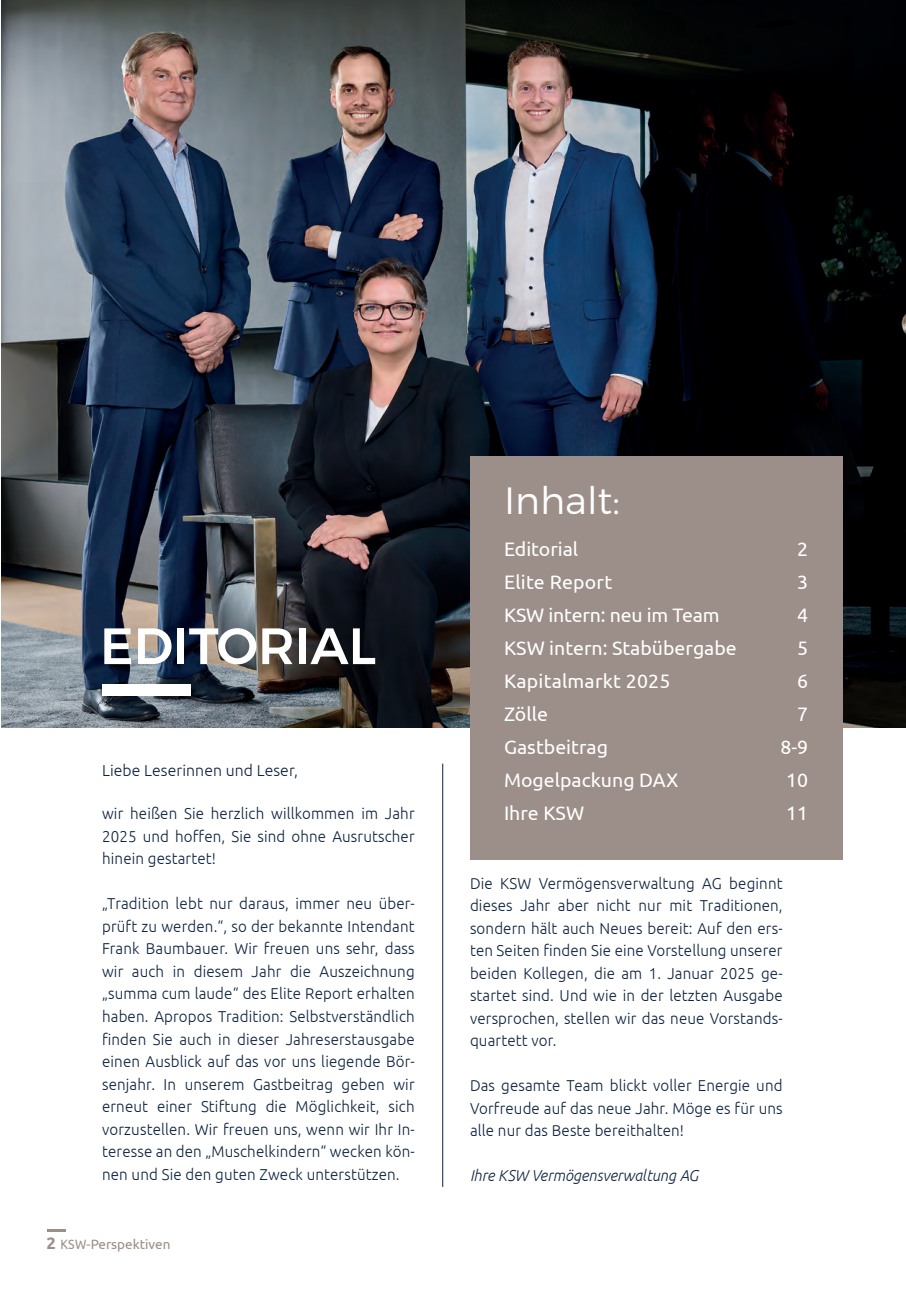
<style>
.page{position:relative;width:906px;height:1289px;background:#fff}
.page>*{position:absolute;margin:0;border:0;box-sizing:border-box;transform-origin:0 0}
.t1{font:500 51px "Montserrat";color:#fff}
.t2{font:300 37.95px "Montserrat";color:#fff}
.t3{font:19.5px "Ubuntu";color:#fff}
.t4{font:300 15.75px/22.5px "Ubuntu";letter-spacing:.01em;color:#0d223e;text-align:justify;scale:.96 1}
.t5{font:italic 300 15.75px "Ubuntu";letter-spacing:.005em;color:#0d223e;scale:.95 1}
.t6{font:300 15.75px "Ubuntu";letter-spacing:.01em;color:#0d223e}
.t7{font:13.5px "Ubuntu";color:#9c8e88;scale:.9 1}
.s1{font-weight:700;font-size:16.5px}
</style>
<div class="page">
<img style="left:1px;top:0;width:905px;height:727px">
<div style="left:102px;top:684px;width:89px;height:11px;background:#fff"></div>
<hr style="left:442px;top:763px;width:1px;height:423px;background:#0d223e">
<div style="left:470px;top:456px;width:372px;height:403px;background:#9c8e88"></div>
<svg style="left:47px;top:1229px;width:19px;height:2px"></svg>
<h1 class="t1" style="left:100px;top:605px;width:278px">EDITORIAL</h1>
<p class="t6" style="left:102px;top:760px;width:198px">Liebe Leserinnen und Leser,</p>
<p class="t4" style="left:102px;top:802px;width:327px">wir heißen Sie herzlich willkommen im Jahr 2025 und hoffen, Sie sind ohne Ausrutscher hinein gestartet!</p>
<p class="t4" style="left:102px;top:892px;width:327px">„Tradition lebt nur daraus, immer neu über&shy;prüft zu werden.“, so der bekannte Intendant Frank Baumbauer. Wir freuen uns sehr, dass wir auch in diesem Jahr die Auszeichnung „summa cum laude“ des Elite Report erhalten haben. Apropos Tradition: Selbstverständlich finden Sie auch in dieser Jahreserstausgabe einen Ausblick auf das vor uns liegende Bör&shy;senjahr. In unserem Gastbeitrag geben wir erneut einer Stiftung die Möglichkeit, sich vorzustellen. Wir freuen uns, wenn wir Ihr In&shy;teresse an den „Muschelkindern“ wecken kön&shy;nen und Sie den guten Zweck unterstützen.</p>
<p class="t7" style="left:46px;top:1236px;width:139px"><span class="s1">2</span> KSW-Perspektiven</p>
<h2 class="t2" style="left:504px;top:471px;width:117px">Inhalt:</h2>
<p class="t3" style="left:504px;top:537px;width:76px">Editorial</p>
<p class="t3" style="left:797px;top:537px;width:12px">2</p>
<p class="t3" style="left:504px;top:570px;width:110px">Elite Report</p>
<p class="t3" style="left:797px;top:570px;width:12px">3</p>
<p class="t3" style="left:504px;top:603px;width:217px">KSW intern: neu im Team</p>
<p class="t3" style="left:797px;top:603px;width:12px">4</p>
<p class="t3" style="left:504px;top:636px;width:234px">KSW intern: Stabübergabe</p>
<p class="t3" style="left:797px;top:636px;width:12px">5</p>
<p class="t3" style="left:504px;top:669px;width:168px">Kapitalmarkt 2025</p>
<p class="t3" style="left:797px;top:669px;width:12px">6</p>
<p class="t3" style="left:504px;top:702px;width:45px">Zölle</p>
<p class="t3" style="left:797px;top:702px;width:12px">7</p>
<p class="t3" style="left:504px;top:735px;width:105px">Gastbeitrag</p>
<p class="t3" style="left:780px;top:735px;width:29px">8-9</p>
<p class="t3" style="left:504px;top:768px;width:176px">Mogelpackung DAX</p>
<p class="t3" style="left:786px;top:768px;width:23px">10</p>
<p class="t3" style="left:504px;top:801px;width:82px">Ihre KSW</p>
<p class="t3" style="left:786px;top:801px;width:23px">11</p>
<p class="t4" style="left:470px;top:871px;width:327px">Die KSW Vermögensverwaltung AG beginnt dieses Jahr aber nicht nur mit Traditionen, sondern hält auch Neues bereit: Auf den ers&shy;ten Seiten finden Sie eine Vorstellung unserer beiden Kollegen, die am 1. Januar 2025 ge&shy;startet sind. Und wie in der letzten Ausgabe versprochen, stellen wir das neue Vorstands&shy;quartett vor.</p>
<p class="t4" style="left:470px;top:1073px;width:327px">Das gesamte Team blickt voller Energie und Vorfreude auf das neue Jahr. Möge es für uns alle nur das Beste bereithalten!</p>
<p class="t5" style="left:470px;top:1166px;width:242px">Ihre KSW Vermögensverwaltung AG</p>
</div>
